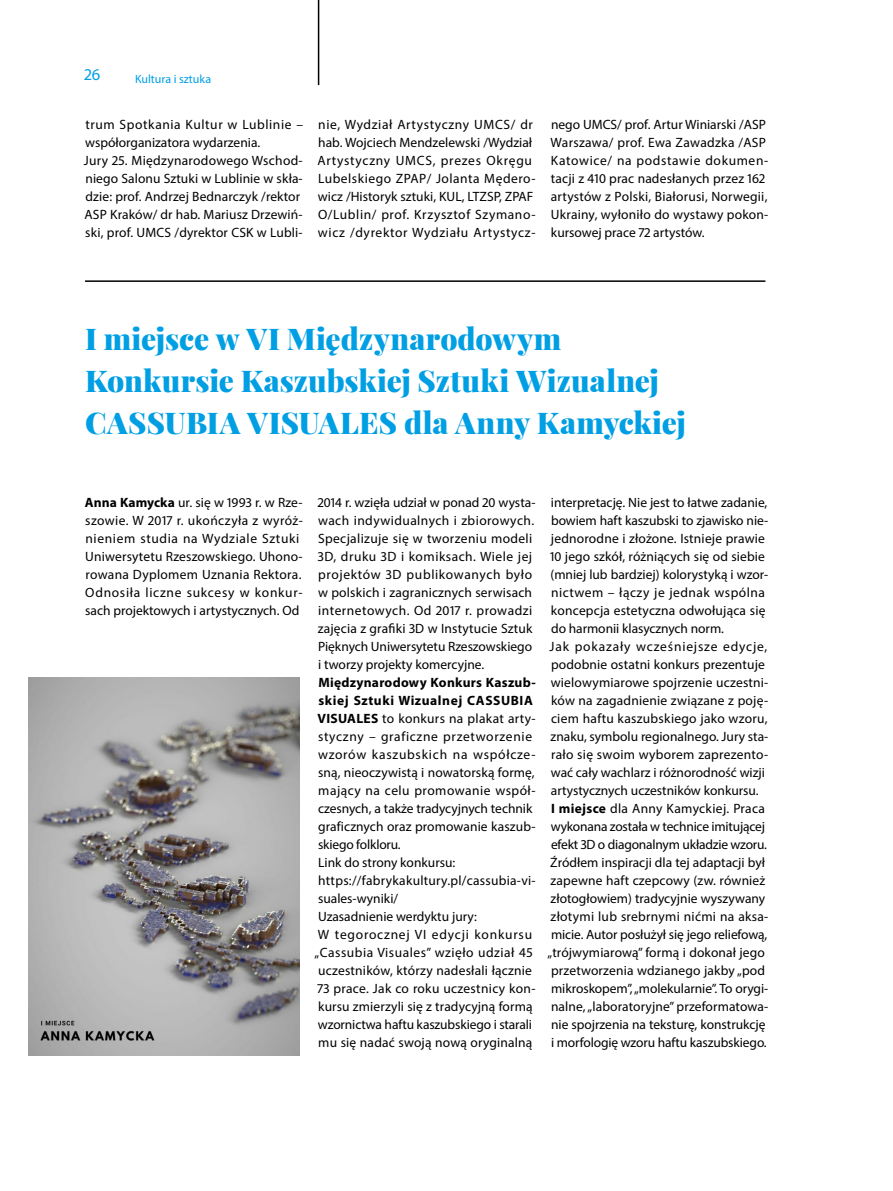
<style>
.page{position:relative;width:893px;height:1191px;background:#fff}
.page>*{position:absolute;margin:0;border:0;box-sizing:border-box;transform-origin:0 0}
.t1{font:900 30px/42px "Playfair Display";letter-spacing:.005em;color:#009fe3}
.t2{font:16.5px "Myriad Pro";color:#009fe3}
.t3{font:13.5px/18px "Myriad Pro";letter-spacing:.01em;color:#000}
.t4{font:13.5px/18px "Myriad Pro";letter-spacing:.04em;color:#000}
.t5{font:12px "Myriad Pro";color:#009fe3}
.s1{font-weight:700}
</style>
<div class="page">
<hr style="left:318px;top:0;width:1px;height:85px;background:#000">
<img style="left:28px;top:677px;width:272px;height:378px">
<hr style="left:85px;top:280px;width:680px;height:2px;background:#000">
<p class="t2" style="left:85px;top:65px;width:17px">26</p>
<p class="t5" style="left:135px;top:71px;width:78px">Kultura i sztuka</p>
<p class="t3" style="left:84px;top:115px;width:221px">trum Spotkania Kultur w Lublinie – współorganizatora wydarzenia.<br>Jury 25. Międzynarodowego Wschod&shy;niego Salonu Sztuki w Lublinie w skła&shy;dzie: prof. Andrzej Bednarczyk /rektor ASP Kraków/ dr hab. Mariusz Drzewiń&shy;ski, prof. UMCS /dyrektor CSK w Lubli-</p>
<p class="t4" style="left:317px;top:115px;width:220px">nie, Wydział Artystyczny UMCS/ dr hab. Wojciech Mendzelewski /Wydział Artystyczny UMCS, prezes Okręgu Lubelskiego ZPAP/ Jolanta Mędero&shy;wicz /Historyk sztuki, KUL, LTZSP, ZPAF O/Lublin/ prof. Krzysztof Szymano&shy;wicz /dyrektor Wydziału Artystycz-</p>
<p class="t3" style="left:551px;top:115px;width:219px">nego UMCS/ prof. Artur Winiarski /ASP Warszawa/ prof. Ewa Zawadzka /ASP Katowice/ na podstawie dokumen&shy;tacji z 410 prac nadesłanych przez 162 artystów z Polski, Białorusi, Norwegii, Ukrainy, wyłoniło do wystawy pokon&shy;kursowej prace 72 artystów.</p>
<h1 class="t1" style="left:85px;top:315px;width:602px">I miejsce w VI Międzynarodowym<br>Konkursie Kaszubskiej Sztuki Wizualnej<br>CASSUBIA VISUALES dla Anny Kamyckiej</h1>
<p class="t3" style="left:85px;top:493px;width:219px"><span class="s1">Anna Kamycka</span> ur. się w 1993 r. w Rze&shy;szowie. W 2017 r. ukończyła z wyróż&shy;nieniem studia na Wydziale Sztuki Uniwersytetu Rzeszowskiego. Uhono&shy;rowana Dyplomem Uznania Rektora.<br>Odnosiła liczne sukcesy w konkur&shy;sach projektowych i artystycznych. Od</p>
<p class="t3" style="left:318px;top:493px;width:219px">2014 r. wzięła udział w ponad 20 wysta&shy;wach indywidualnych i zbiorowych.<br>Specjalizuje się w tworzeniu modeli 3D, druku 3D i komiksach. Wiele jej projektów 3D publikowanych było w polskich i zagranicznych serwisach internetowych. Od 2017 r. prowadzi zajęcia z grafiki 3D w Instytucie Sztuk Pięknych Uniwersytetu Rzeszowskiego i tworzy projekty komercyjne.</p>
<p class="t3" style="left:315px;top:673px;width:223px"><span class="s1">Międzynarodowy Konkurs Kaszub&shy;skiej Sztuki Wizualnej CASSUBIA VISUALES</span> to konkurs na plakat arty&shy;styczny – graficzne przetworzenie wzorów kaszubskich na współcze&shy;sną, nieoczywistą i nowatorską formę, mający na celu promowanie współ&shy;czesnych, a także tradycyjnych technik graficznych oraz promowanie kaszub&shy;skiego folkloru.<br>Link do strony konkursu: https://fabrykakultury.pl/cassubia-vi&shy;suales-wyniki/<br>Uzasadnienie werdyktu jury:<br>W tegorocznej VI edycji konkursu „Cassubia Visuales” wzięło udział 45 uczestników, którzy nadesłali łącznie 73 prace. Jak co roku uczestnicy kon&shy;kursu zmierzyli się z tradycyjną formą wzornictwa haftu kaszubskiego i starali mu się nadać swoją nową oryginalną</p>
<p class="t3" style="left:547px;top:493px;width:222px">interpretację. Nie jest to łatwe zadanie, bowiem haft kaszubski to zjawisko nie&shy;jednorodne i złożone. Istnieje prawie 10 jego szkół, różniących się od siebie (mniej lub bardziej) kolorystyką i wzor&shy;nictwem – łączy je jednak wspólna koncepcja estetyczna odwołująca się do harmonii klasycznych norm.<br>Jak pokazały wcześniejsze edycje, podobnie ostatni konkurs prezentuje wielowymiarowe spojrzenie uczestni&shy;ków na zagadnienie związane z poję&shy;ciem haftu kaszubskiego jako wzoru, znaku, symbolu regionalnego. Jury sta&shy;rało się swoim wyborem zaprezento&shy;wać cały wachlarz i różnorodność wizji artystycznych uczestników konkursu.<br><span class="s1">I miejsce</span> dla Anny Kamyckiej. Praca wykonana została w technice imitującej efekt 3D o diagonalnym układzie wzoru.<br>Źródłem inspiracji dla tej adaptacji był zapewne haft czepcowy (zw. również złotogłowiem) tradycyjnie wyszywany złotymi lub srebrnymi nićmi na aksa&shy;micie. Autor posłużył się jego reliefową, „trójwymiarową” formą i dokonał jego przetworzenia wdzianego jakby „pod mikroskopem”, „molekularnie”. To orygi&shy;nalne, „laboratoryjne” przeformatowa&shy;nie spojrzenia na teksturę, konstrukcję i morfologię wzoru haftu kaszubskiego.</p>
</div>
